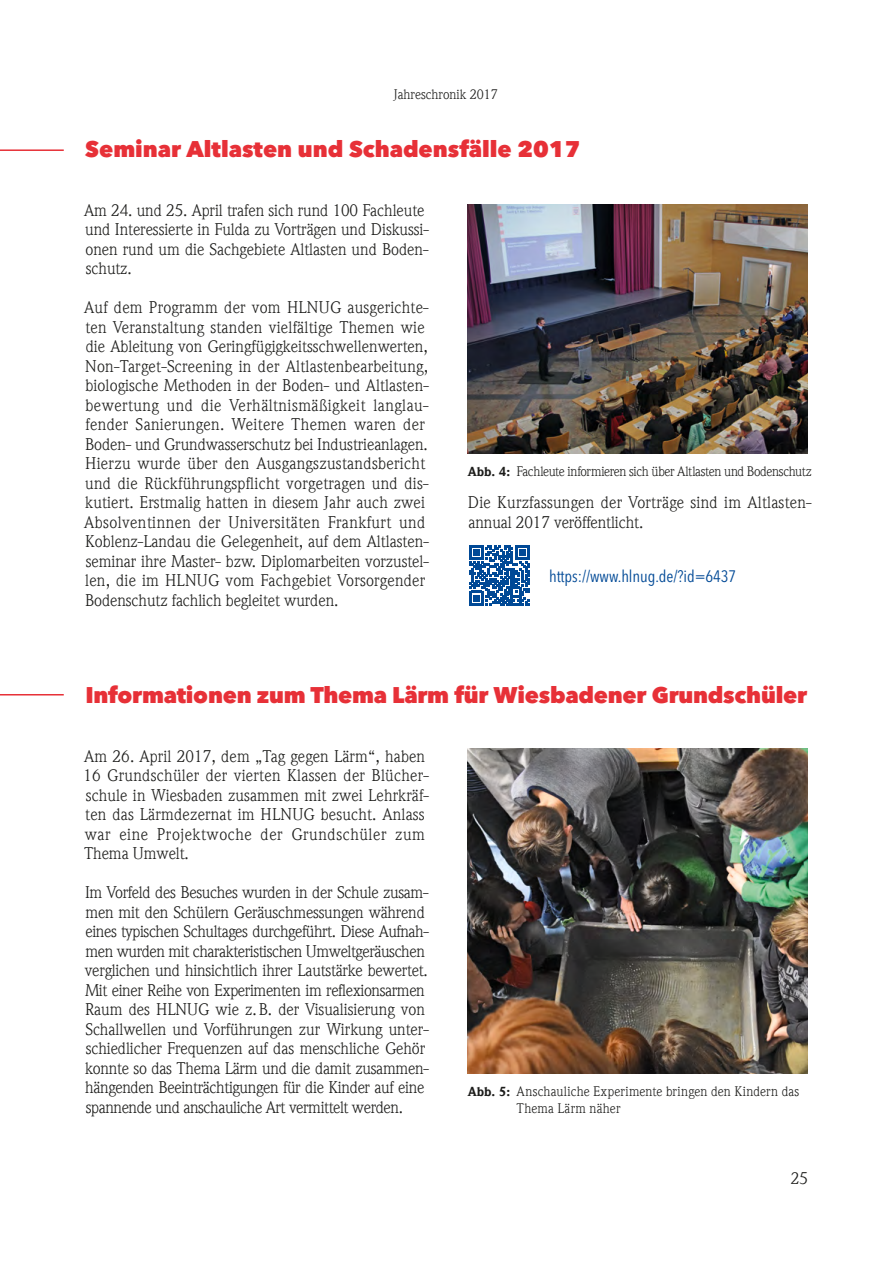
<style>
.page{position:relative;width:893px;height:1263px;background:#fff}
.page>*{position:absolute;margin:0;border:0;box-sizing:border-box;transform-origin:0 0}
.t1{font:800 22.5px "Avenir Next LT Pro";letter-spacing:-.01em;color:#e73037}
.t2{font:16.5px/19.5px "ITC Weidemann Com";color:#1d1d1b}
.t3{font:16.5px/19.5px "ITC Weidemann Com";letter-spacing:-.02em;color:#1d1d1b}
.t4{font:condensed 16.5px "Avenir Next LT Pro";letter-spacing:-.005em;color:#004996}
.t5{font:13.5px/16.2px "ITC Weidemann Com";color:#1d1d1b}
.t6{font:13.5px "ITC Weidemann Com";letter-spacing:-.025em;color:#1d1d1b}
.s1{font-weight:900;font-size:12.75px}
</style>
<div class="page">
<img style="left:468px;top:749px;width:340px;height:325px">
<img style="left:468px;top:204px;width:340px;height:250px">
<svg style="left:469px;top:545px;width:61px;height:60px"></svg>
<hr style="left:0;top:149px;width:64px;height:2px;background:#e73037">
<hr style="left:0;top:694px;width:64px;height:1px;background:#e73037">
<p class="t5" style="left:394px;top:86px;width:106px">Jahreschronik 2017</p>
<h1 class="t1" style="left:85px;top:135px;width:497px">Seminar Altlasten und Schadensfälle 2017</h1>
<p class="t2" style="left:84px;top:200px;width:346px">Am 24. und 25. April trafen sich rund 100 Fachleute und Interessierte in Fulda zu Vorträgen und Diskussi&shy;onen rund um die Sachgebiete Altlasten und Boden&shy;schutz.</p>
<p class="t2" style="left:84px;top:298px;width:346px">Auf dem Programm der vom HLNUG ausgerichte&shy;ten Veranstaltung standen vielfältige Themen wie die Ableitung von Geringfügigkeitsschwellenwerten, Non-Target-Screening in der Altlastenbearbeitung, biologische Methoden in der Boden- und Altlasten&shy;bewertung und die Verhältnismäßigkeit langlau&shy;fender Sanierungen. Weitere Themen waren der Boden- und Grundwasserschutz bei Industrieanlagen.<br>Hierzu wurde über den Ausgangszustandsbericht und die Rückführungspflicht vorgetragen und dis&shy;kutiert. Erstmalig hatten in diesem Jahr auch zwei Absolventinnen der Universitäten Frankfurt und Koblenz-Landau die Gelegenheit, auf dem Altlasten&shy;seminar ihre Master- bzw. Diplomarbeiten vorzustel&shy;len, die im HLNUG vom Fachgebiet Vorsorgender Bodenschutz fachlich begleitet wurden.</p>
<p class="t6" style="left:468px;top:463px;width:345px"><span class="s1">Abb. 4:</span> Fachleute informieren sich über Altlasten und Bodenschutz</p>
<p class="t2" style="left:468px;top:493px;width:345px">Die Kurzfassungen der Vorträge sind im Altlasten&shy;annual 2017 veröffentlicht.</p>
<p class="t4" style="left:549px;top:566px;width:189px">https://www.hlnug.de/?id=6437</p>
<h1 class="t1" style="left:85px;top:681px;width:723px">Informationen zum Thema Lärm für Wiesbadener Grundschüler</h1>
<p class="t2" style="left:83px;top:746px;width:347px">Am 26. April 2017, dem „Tag gegen Lärm“, haben 16 Grundschüler der vierten Klassen der Blücher&shy;schule in Wiesbaden zusammen mit zwei Lehrkräf&shy;ten das Lärmdezernat im HLNUG besucht. Anlass war eine Projektwoche der Grundschüler zum Thema Umwelt.</p>
<p class="t3" style="left:85px;top:883px;width:345px">Im Vorfeld des Besuches wurden in der Schule zusam&shy;men mit den Schülern Geräuschmessungen während eines typischen Schultages durchgeführt. Diese Aufnah&shy;men wurden mit charakteristischen Umweltgeräuschen verglichen und hinsichtlich ihrer Lautstärke bewertet.<br>Mit einer Reihe von Experimenten im reflexionsarmen Raum des HLNUG wie z.B. der Visualisierung von Schallwellen und Vorführungen zur Wirkung unter&shy;schiedlicher Frequenzen auf das menschliche Gehör konnte so das Thema Lärm und die damit zusammen&shy;hängenden Beeinträchtigungen für die Kinder auf eine spannende und anschauliche Art vermittelt werden.</p>
<p class="t5" style="left:517px;top:1084px;width:284px;text-indent:-49px"><span class="s1">Abb. 5:</span> Anschauliche Experimente bringen den Kindern das<br>Thema Lärm näher</p>
<p class="t2" style="left:791px;top:1169px;width:19px">25</p>
</div>
